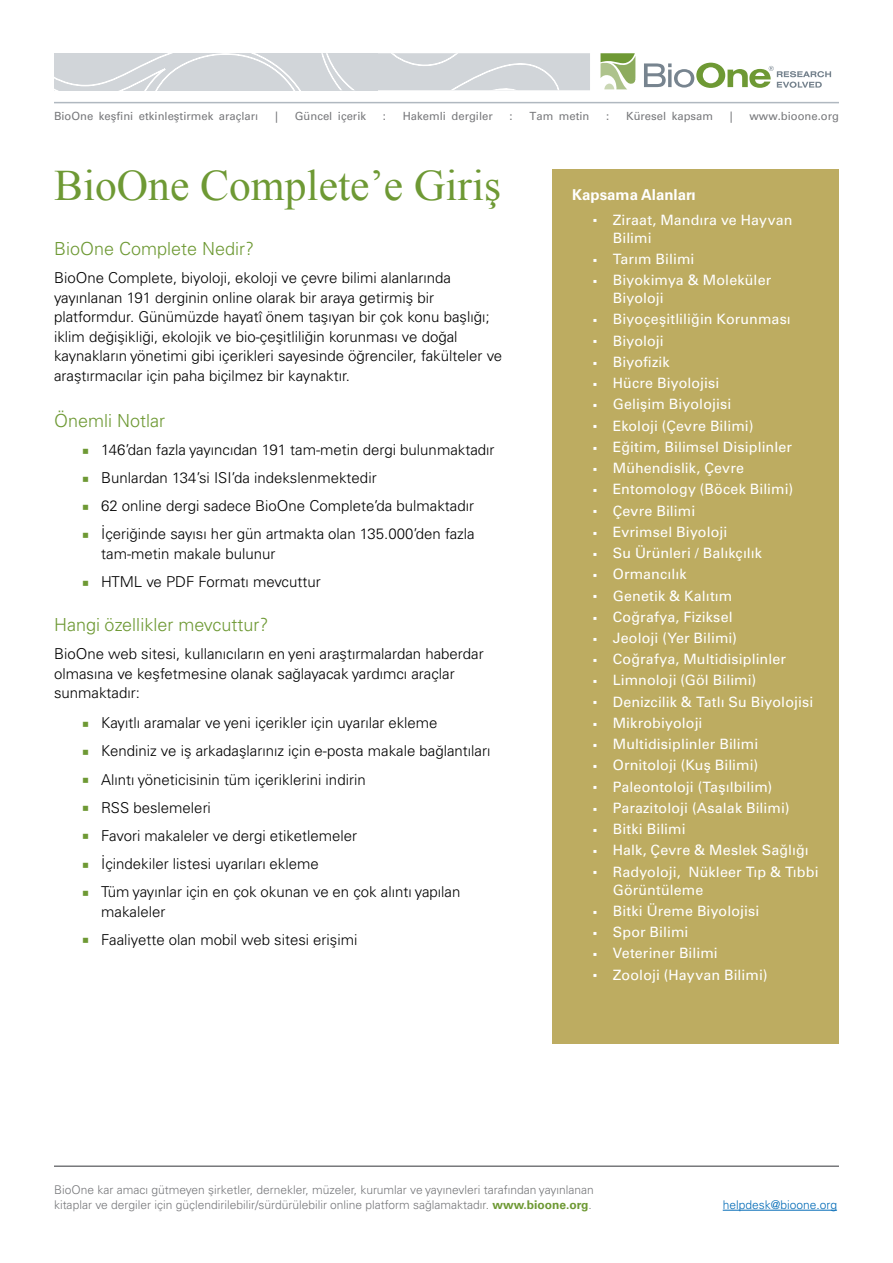
<style>
.page{position:relative;width:893px;height:1263px;background:#fff}
.page>*{position:absolute;margin:0;border:0;box-sizing:border-box;transform-origin:0 0}
.t1{font:43.5px "Times New Roman";color:#6e9934}
.t2{font:300 18px "Univers LT Pro 45";color:#6e9934}
.t3{font:300 15px/28.2px "Univers LT Pro 45";color:#000}
.t4{font:700 15px "Univers LT Pro 65";color:#fff}
.t5{font:14.25px/21.3px "Univers LT Pro 55 Roman";letter-spacing:.005em;color:#fff}
.t6{font:300 12px/15px "Univers LT Pro 45";color:#77787b}
.t7{font:300 12px "Univers LT Pro 45";color:#006ab6}
.t8{font:11.25px "Univers LT Pro 55 Roman";color:#77787b}
.s1{font-family:"Univers LT Pro 65";font-weight:700;color:#6e9934}
</style>
<div class="page">
<hr style="left:54px;top:102px;width:785px;height:1px;background:#b0b8c0">
<svg style="left:54px;top:53px;width:536px;height:37px;background:#d3d7db"></svg>
<svg style="left:600px;top:53px;width:36px;height:36px"></svg>
<svg style="left:644px;top:63px;width:187px;height:25px"></svg>
<hr style="left:54px;top:1165px;width:785px;height:2px;background:#77787b">
<hr style="left:723px;top:1210px;width:114px;height:1px;background:#006ab6">
<div style="left:552px;top:169px;width:287px;height:875px;background:#bdac61"></div>
<p class="t8" style="left:54px;top:109px;width:206px">BioOne keşfini etkinleştirmek araçları</p>
<p class="t8" style="left:275px;top:109px;width:4px">|</p>
<p class="t8" style="left:295px;top:109px;width:73px">Güncel içerik</p>
<p class="t8" style="left:383px;top:109px;width:5px">:</p>
<p class="t8" style="left:403px;top:109px;width:91px">Hakemli dergiler</p>
<p class="t8" style="left:510px;top:109px;width:5px">:</p>
<p class="t8" style="left:529px;top:109px;width:61px">Tam metin</p>
<p class="t8" style="left:606px;top:109px;width:5px">:</p>
<p class="t8" style="left:626px;top:109px;width:88px">Küresel kapsam</p>
<p class="t8" style="left:730px;top:109px;width:4px">|</p>
<p class="t8" style="left:750px;top:109px;width:91px">www.bioone.org</p>
<h1 class="t1" style="left:54px;top:156px;width:449px">BioOne Complete’e Giriş</h1>
<p class="t2" style="left:54px;top:238px;width:202px">BioOne Complete Nedir?</p>
<p class="t3" style="left:54px;top:268px;width:450px;line-height:19.5px">BioOne Complete, biyoloji, ekoloji ve çevre bilimi alanlarında yayınlanan 191 derginin online olarak bir araya getirmiş bir platformdur. Günümüzde hayatî önem taşıyan bir çok konu başlığı; iklim değişikliği, ekolojik ve bio-çeşitliliğin korunması ve doğal kaynakların yönetimi gibi içerikleri sayesinde öğrenciler, fakülteler ve araştırmacılar için paha biçilmez bir kaynaktır.</p>
<p class="t2" style="left:54px;top:410px;width:113px">Önemli Notlar</p>
<p class="t3" style="left:101px;top:436px;width:395px">146’dan fazla yayıncıdan 191 tam-metin dergi bulunmaktadır Bunlardan 134’si ISI’da indekslenmektedir<br>62 online dergi sadece BioOne Complete’da bulmaktadır İçeriğinde sayısı her gün artmakta olan 135.000’den fazla</p>
<p class="t3" style="left:101px;top:539px;width:221px">tam-metin makale bulunur<br>HTML ve PDF Formatı mevcuttur</p>
<p class="t2" style="left:54px;top:613px;width:216px">Hangi özellikler mevcuttur?</p>
<p class="t3" style="left:54px;top:644px;width:431px;line-height:19.5px">BioOne web sitesi, kullanıcıların en yeni araştırmalardan haberdar olmasına ve keşfetmesine olanak sağlayacak yardımcı araçlar sunmaktadır:</p>
<p class="t3" style="left:101px;top:709px;width:391px">Kayıtlı aramalar ve yeni içerikler için uyarılar ekleme Kendiniz ve iş arkadaşlarınız için e-posta makale bağlantıları Alıntı yöneticisinin tüm içeriklerini indirin<br>RSS beslemeleri<br>Favori makaleler ve dergi etiketlemeler<br>İçindekiler listesi uyarıları ekleme<br>Tüm yayınlar için en çok okunan ve en çok alıntı yapılan</p>
<p class="t3" style="left:101px;top:897px;width:258px">makaleler<br>Faaliyette olan mobil web sitesi erişimi</p>
<p class="t4" style="left:572px;top:186px;width:125px">Kapsama Alanları</p>
<p class="t5" style="left:613px;top:211px;width:181px;line-height:18px">Ziraat, Mandıra ve Hayvan<br>Bilimi</p>
<p class="t5" style="left:613px;top:248px;width:160px">Tarım Bilimi<br>Biyokimya &amp; Moleküler</p>
<p class="t5" style="left:613px;top:287px;width:207px">Biyoloji<br>Biyoçeşitliliğin Korunması<br>Biyoloji<br>Biyofizik<br>Hücre Biyolojisi<br>Gelişim Biyolojisi<br>Ekoloji (Çevre Bilimi)<br>Eğitim, Bilimsel Disiplinler<br>Mühendislik, Çevre<br>Entomology (Böcek Bilimi)<br>Çevre Bilimi<br>Evrimsel Biyoloji<br>Su Ürünleri / Balıkçılık<br>Ormancılık<br>Genetik &amp; Kalıtım<br>Coğrafya, Fiziksel<br>Jeoloji (Yer Bilimi)<br>Coğrafya, Multidisiplinler<br>Limnoloji (Göl Bilimi)<br>Denizcilik &amp; Tatlı Su Biyolojisi<br>Mikrobiyoloji<br>Multidisiplinler Bilimi<br>Ornitoloji (Kuş Bilimi)<br>Paleontoloji (Taşılbilim)<br>Parazitoloji (Asalak Bilimi)<br>Bitki Bilimi<br>Halk, Çevre &amp; Meslek Sağlığı<br>Radyoloji, Nükleer Tıp &amp; Tıbbi</p>
<p class="t5" style="left:613px;top:879px;width:156px">Görüntüleme<br>Bitki Üreme Biyolojisi<br>Spor Bilimi<br>Veteriner Bilimi<br>Zooloji (Hayvan Bilimi)</p>
<p class="t6" style="left:54px;top:1182px;width:541px">BioOne kar amacı gütmeyen şirketler, dernekler, müzeler, kurumlar ve yayınevleri tarafından yayınlanan kitaplar ve dergiler için güçlendirilebilir/sürdürülebilir online platform sağlamaktadır. <span class="s1">www.bioone.org</span>.</p>
<p class="t7" style="left:723px;top:1197px;width:116px">helpdesk@bioone.org</p>
</div>
